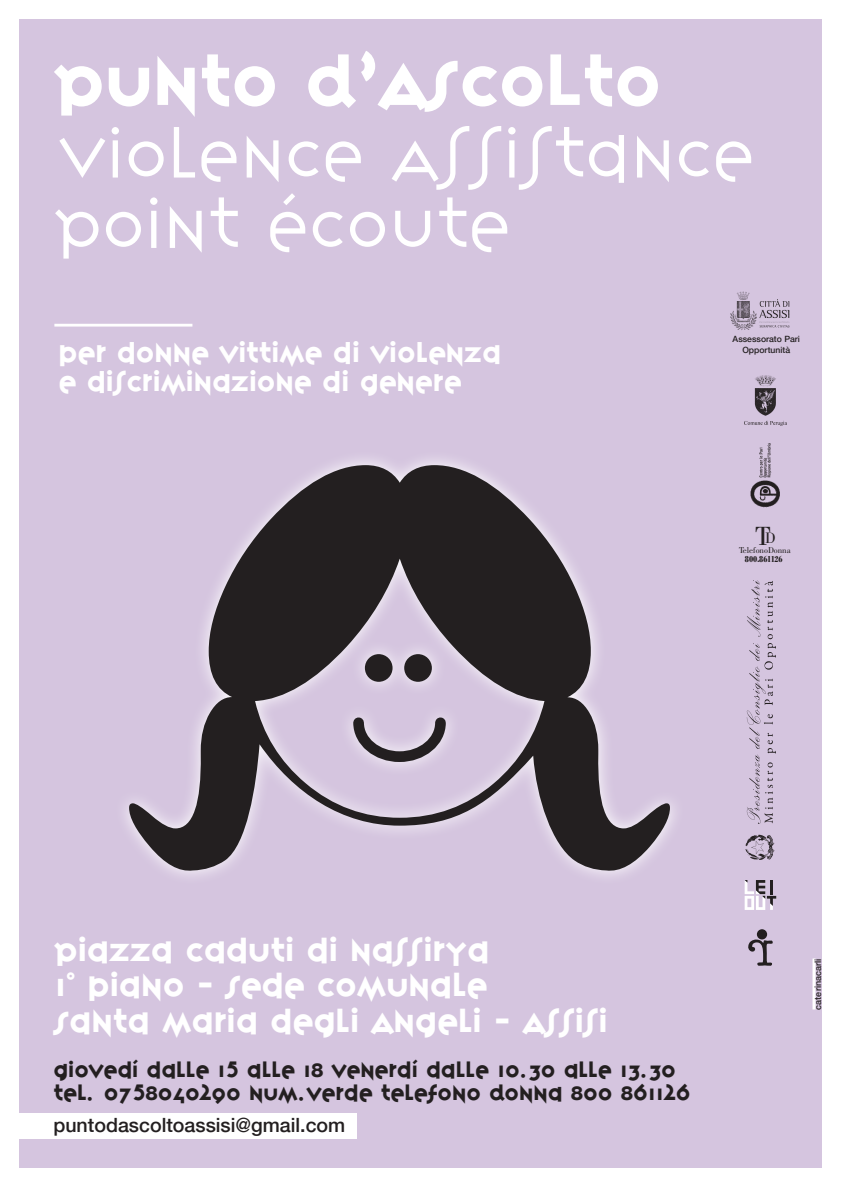
<style>
.page{position:relative;width:842px;height:1191px;background:#fff}
.page>*{position:absolute;margin:0;border:0;box-sizing:border-box;transform-origin:0 0}
.t1{font:300 63.8px "Variex";color:#fff}
.t2{font:63.8px "Variex";color:#fff}
.t3{font:29.4px "Variex";color:#fff}
.t4{font:27.6px "Bodoni BT";color:#231f20}
.t5{font:25.2px "Variex";color:#fff}
.t6{font:19.6px "Variex";color:#231f20}
.t7{font:500 19.6px "Helvetica Neue LT";color:#231f20}
.t8{font:15.9px "Bodoni BT";color:#231f20}
.t9{font:9px "Bodoni BT";color:#231f20}
.t10{font:500 9px "Helvetica Neue LT";color:#231f20}
.t11{font:500 8.6px/10.3px "Helvetica Neue LT";color:#231f20;text-align:center}
.t12{font:700 condensed 8.6px "Bodoni BE";color:#231f20}
.s1{font-family:"Helvetica Neue LT";font-weight:800}
</style>
<div class="page">
<div style="left:20px;top:20px;width:802px;height:1148px;background:#d5c5df"></div>
<hr style="left:54px;top:324px;width:138px;height:2px;background:#fff">
<svg style="left:129px;top:465px;width:541px;height:405px"></svg>
<div style="left:365px;top:654px;width:28px;height:28px;background:#231f20;border-radius:50%"></div>
<div style="left:404px;top:654px;width:28px;height:28px;background:#231f20;border-radius:50%"></div>
<svg style="left:348px;top:712px;width:103px;height:55px"></svg>
<img style="left:745px;top:834px;width:30px;height:26px">
<img style="left:746px;top:581px;width:30px;height:242px">
<img style="left:744px;top:376px;width:43px;height:50px">
<img style="left:730px;top:291px;width:60px;height:39px">
<img style="left:750px;top:443px;width:30px;height:65px">
<svg style="left:748px;top:938px;width:25px;height:28px"></svg>
<div style="left:757px;top:929px;width:10px;height:10px;background:#231f20;border-radius:50%"></div>
<svg style="left:745px;top:880px;width:31px;height:30px"></svg>
<div style="left:0;top:1113px;width:356px;height:26px;background:#fff"></div>
<hr style="left:812px;top:958px;width:3px;height:51px;background:#fff">
<p class="t2" style="left:54px;top:35px;width:608px">PUNTO D’ASCOLTO</p>
<p class="t1" style="left:58px;top:109px;width:698px">VIOLENCE ASSISTANCE</p>
<p class="t1" style="left:54px;top:180px;width:458px">POINT ÉCOUTE</p>
<p class="t5" style="left:58px;top:334px;width:444px">per donne vittime di violenza</p>
<p class="t5" style="left:58px;top:364px;width:404px">e discriminazione di genere</p>
<p class="t11" style="left:733px;top:334px;width:69px">Assessorato Pari<br>Opportunità</p>
<p class="t4" style="left:755px;top:519px;width:17px">T</p>
<p class="t8" style="left:765px;top:528px;width:12px">D</p>
<p class="t9" style="left:739px;top:544px;width:53px">TelefonoDonna</p>
<p class="t12" style="left:745px;top:554px;width:39px">800.861126</p>
<p class="t3" style="left:54px;top:929px;width:437px">Piazza Caduti di Nassirya</p>
<p class="t3" style="left:54px;top:964px;width:434px">1˚ piano - Sede Comunale</p>
<p class="t3" style="left:54px;top:999px;width:555px">Santa Maria degli Angeli - Assisi</p>
<p class="t6" style="left:53px;top:1055px;width:624px">giovedí dalle 15 alle 1<span class="s1">8</span> venerdí dalle 10.30 alle 13.30</p>
<p class="t6" style="left:53px;top:1079px;width:639px">Tel. 075<span class="s1">8</span>040290 Num.Verde Telefono Donna <span class="s1">8</span>00 <span class="s1">8</span>61126</p>
<p class="t7" style="left:53px;top:1113px;width:293px">puntodascoltoassisi@gmail.com</p>
<p class="t10" style="left:812px;top:1009px;width:53px;rotate:-90deg">caterinacarli</p>
</div>
